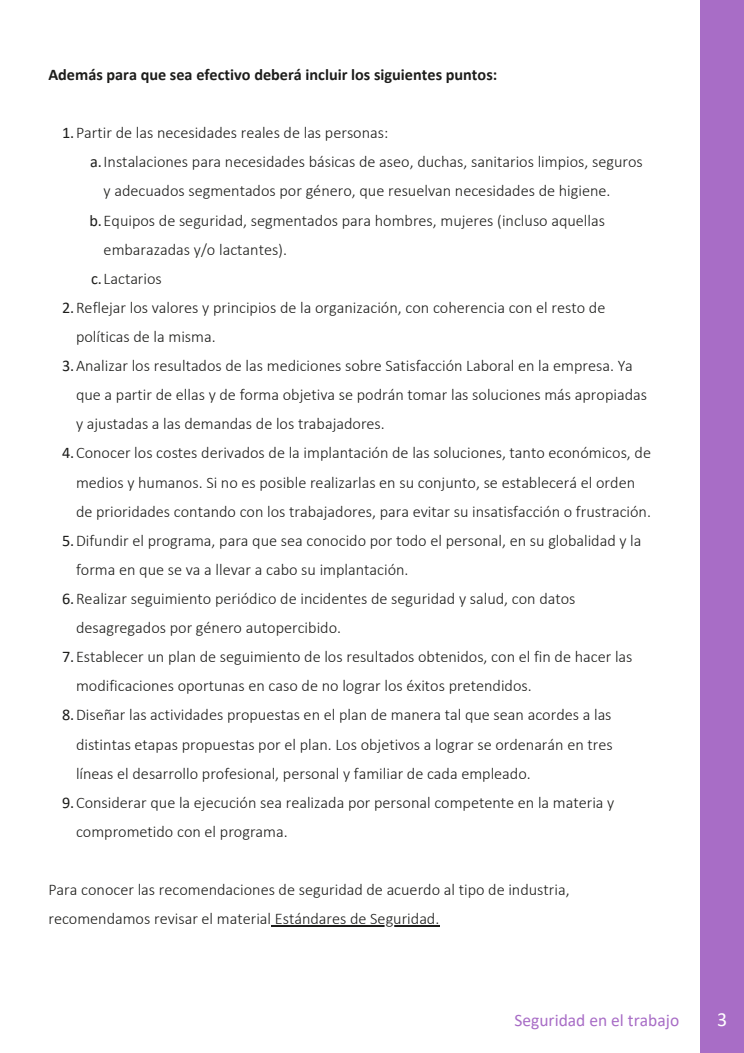
<style>
.page{position:relative;width:744px;height:1053px;background:#fff}
.page>*{position:absolute;margin:0;border:0;box-sizing:border-box;transform-origin:0 0}
.t1{font:20px "Calibri";color:#fff}
.t2{font:17.48px "Calibri";color:#a86dc6}
.t3{font:300 16.24px/29.1px "Calibri";color:#1d1d1b}
.t4{font:700 16.24px "Calibri";color:#1d1d1b}
.s1{font-weight:400}
</style>
<div class="page">
<div style="left:700px;top:0;width:44px;height:1052px;background:#a86dc6"></div>
<hr style="left:271px;top:925px;width:168px;height:1px;background:#1d1d1b">
<p class="t4" style="left:48px;top:68px;width:450px">Además para que sea efectivo deberá incluir los siguientes puntos:</p>
<h1 class="t3" style="left:62px;top:119px;width:328px"><span class="s1">1.</span>Partir de las necesidades reales de las personas:</h1>
<p class="t3" style="left:104px;top:149px;width:541px;text-indent:-14px"><span class="s1">a.</span>Instalaciones para necesidades básicas de aseo, duchas, sanitarios limpios, seguros y adecuados segmentados por género, que resuelvan necesidades de higiene.</p>
<p class="t3" style="left:104px;top:207px;width:503px;text-indent:-14px"><span class="s1">b.</span>Equipos de seguridad, segmentados para hombres, mujeres (incluso aquellas embarazadas y/o lactantes).</p>
<p class="t3" style="left:91px;top:265px;width:72px"><span class="s1">c.</span>Lactarios</p>
<p class="t3" style="left:76px;top:294px;width:531px;text-indent:-14px"><span class="s1">2.</span>Reflejar los valores y principios de la organización, con coherencia con el resto de políticas de la misma.</p>
<p class="t3" style="left:76px;top:352px;width:573px;text-indent:-14px"><span class="s1">3.</span>Analizar los resultados de las mediciones sobre Satisfacción Laboral en la empresa. Ya que a partir de ellas y de forma objetiva se podrán tomar las soluciones más apropiadas y ajustadas a las demandas de los trabajadores.</p>
<p class="t3" style="left:76px;top:440px;width:577px;text-indent:-14px"><span class="s1">4.</span>Conocer los costes derivados de la implantación de las soluciones, tanto económicos, de medios y humanos. Si no es posible realizarlas en su conjunto, se establecerá el orden de prioridades contando con los trabajadores, para evitar su insatisfacción o frustración.</p>
<p class="t3" style="left:76px;top:527px;width:567px;text-indent:-14px"><span class="s1">5.</span>Difundir el programa, para que sea conocido por todo el personal, en su globalidad y la forma en que se va a llevar a cabo su implantación.</p>
<p class="t3" style="left:76px;top:585px;width:501px;text-indent:-14px"><span class="s1">6.</span>Realizar seguimiento periódico de incidentes de seguridad y salud, con datos desagregados por género autopercibido.</p>
<p class="t3" style="left:76px;top:643px;width:558px;text-indent:-14px"><span class="s1">7.</span>Establecer un plan de seguimiento de los resultados obtenidos, con el fin de hacer las modificaciones oportunas en caso de no lograr los éxitos pretendidos.</p>
<p class="t3" style="left:76px;top:701px;width:538px;text-align:justify;text-indent:-14px"><span class="s1">8.</span>Diseñar las actividades propuestas en el plan de manera tal que sean acordes a las distintas etapas propuestas por el plan. Los objetivos a lograr se ordenarán en tres líneas el desarrollo profesional, personal y familiar de cada empleado.</p>
<p class="t3" style="left:76px;top:789px;width:540px;text-indent:-14px"><span class="s1">9.</span>Considerar que la ejecución sea realizada por personal competente en la materia y comprometido con el programa.</p>
<p class="t3" style="left:48px;top:876px;width:523px">Para conocer las recomendaciones de seguridad de acuerdo al tipo de industria, recomendamos revisar el material Estándares de Seguridad.</p>
<p class="t2" style="left:514px;top:1012px;width:166px">Seguridad en el trabajo</p>
<p class="t1" style="left:717px;top:1011px;width:12px">3</p>
</div>
